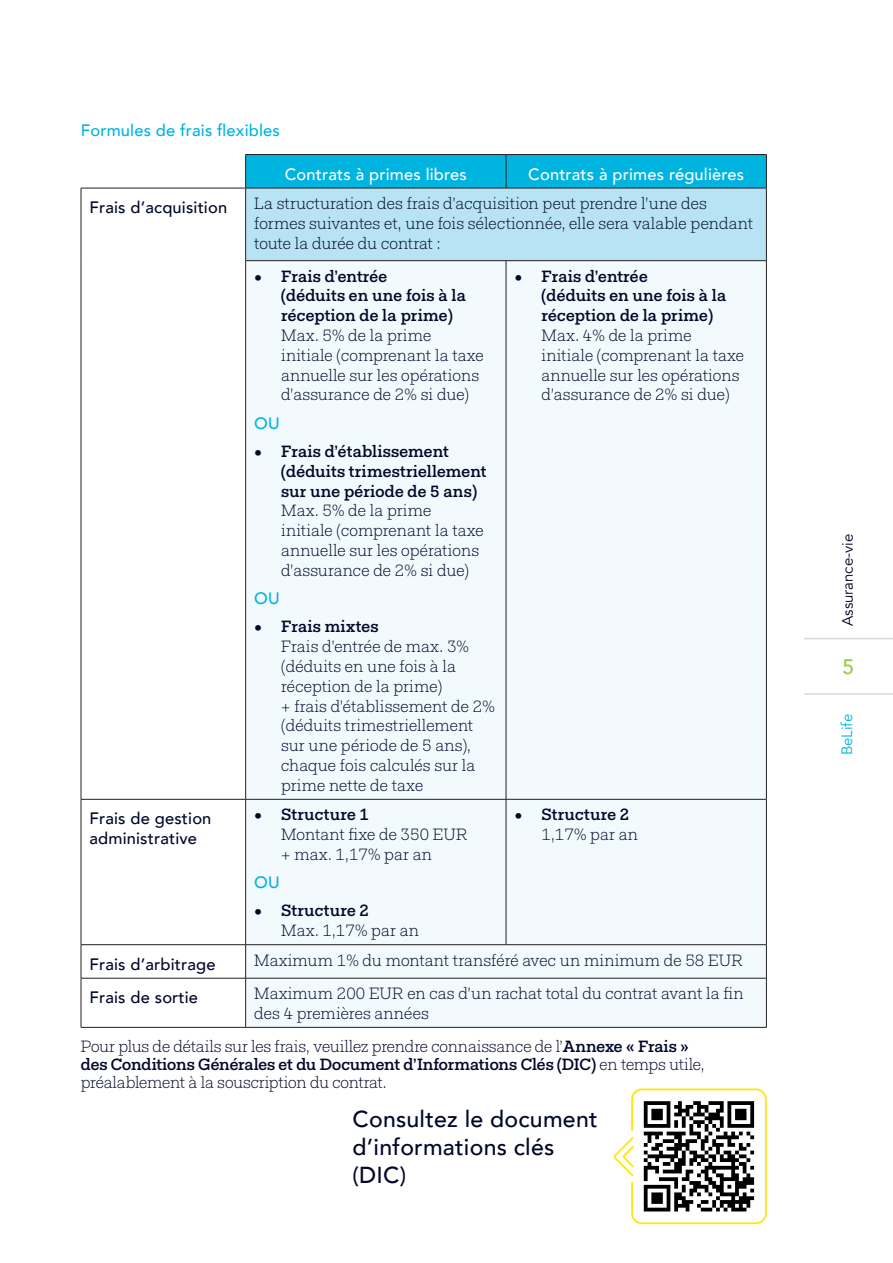
<style>
.page{position:relative;width:893px;height:1263px;background:#fff}
.page>*{position:absolute;margin:0;border:0;box-sizing:border-box;transform-origin:0 0}
.TITLE_1{font:500 23.1px/27.8px "Avenir";letter-spacing:.01em;color:#000829}
.t1{font:500 21px "Avenir";color:#9ecb3a}
.Small_copy{font:300 16.5px/19.8px "Fakt Slab Pro";color:#000829}
.TITLE_1-2{font:300 16.5px/19.8px "Fakt Slab Pro";letter-spacing:.005em;color:#000829}
.TITLE_1-3{font:500 16.5px/19.8px "Avenir";letter-spacing:.01em;color:#000829}
.TITLE_1-4{font:500 16.5px "Avenir";letter-spacing:.01em;color:#fff}
.Body{font:500 16.5px "Avenir";letter-spacing:.01em;color:#00b4e0}
.t2{font:500 16.5px/19.8px "Fakt Slab Pro";letter-spacing:.005em;color:#000829}
.TITLE_1-5{font:500 16.5px "Avenir";color:#00b4e0}
.t3{font:15px "Avenir";color:#000829}
.t4{font:15px "Avenir";color:#00b4e0}
.s1{font-weight:500}
.s2{font-weight:300}
</style>
<div class="page">
<hr style="left:804px;top:638px;width:89px;height:1px;background:#d8d9d7">
<hr style="left:804px;top:693px;width:89px;height:2px;background:#d8d9d7">
<div style="left:246px;top:155px;width:520px;height:33px;background:#00b4e0"></div>
<div style="left:246px;top:188px;width:520px;height:73px;background:#b7e3f4"></div>
<div style="left:246px;top:261px;width:520px;height:766px;background:#f2fafd"></div>
<hr style="left:245px;top:154px;width:261px;height:1px;background:#231f20">
<hr style="left:245px;top:155px;width:1px;height:33px;background:#231f20">
<hr style="left:506px;top:154px;width:261px;height:1px;background:#231f20">
<hr style="left:506px;top:155px;width:1px;height:33px;background:#231f20">
<hr style="left:766px;top:155px;width:1px;height:33px;background:#231f20">
<hr style="left:81px;top:188px;width:165px;height:1px;background:#231f20">
<hr style="left:81px;top:188px;width:1px;height:73px;background:#231f20">
<hr style="left:246px;top:188px;width:260px;height:1px;background:#231f20">
<hr style="left:245px;top:188px;width:1px;height:72px;background:#231f20">
<hr style="left:506px;top:188px;width:261px;height:1px;background:#231f20">
<hr style="left:766px;top:188px;width:1px;height:72px;background:#231f20">
<hr style="left:81px;top:261px;width:1px;height:538px;background:#231f20">
<hr style="left:245px;top:261px;width:1px;height:538px;background:#231f20">
<hr style="left:506px;top:261px;width:1px;height:538px;background:#231f20">
<hr style="left:766px;top:261px;width:1px;height:538px;background:#231f20">
<hr style="left:81px;top:799px;width:165px;height:1px;background:#231f20">
<hr style="left:81px;top:799px;width:1px;height:145px;background:#231f20">
<hr style="left:245px;top:799px;width:1px;height:145px;background:#231f20">
<hr style="left:506px;top:799px;width:1px;height:145px;background:#231f20">
<hr style="left:766px;top:799px;width:1px;height:145px;background:#231f20">
<hr style="left:81px;top:944px;width:165px;height:1px;background:#231f20">
<hr style="left:81px;top:945px;width:1px;height:33px;background:#231f20">
<hr style="left:246px;top:944px;width:260px;height:1px;background:#231f20">
<hr style="left:245px;top:945px;width:1px;height:33px;background:#231f20">
<hr style="left:506px;top:944px;width:261px;height:1px;background:#231f20">
<hr style="left:766px;top:945px;width:1px;height:33px;background:#231f20">
<hr style="left:81px;top:978px;width:165px;height:1px;background:#231f20">
<hr style="left:81px;top:978px;width:1px;height:49px;background:#231f20">
<hr style="left:246px;top:978px;width:260px;height:1px;background:#231f20">
<hr style="left:245px;top:978px;width:1px;height:49px;background:#231f20">
<hr style="left:506px;top:978px;width:261px;height:1px;background:#231f20">
<hr style="left:766px;top:978px;width:1px;height:49px;background:#231f20">
<hr style="left:81px;top:1027px;width:165px;height:1px;background:#231f20">
<hr style="left:246px;top:1027px;width:260px;height:1px;background:#231f20">
<hr style="left:506px;top:1027px;width:261px;height:1px;background:#231f20">
<hr style="left:245px;top:260px;width:261px;height:1px;background:#231f20">
<hr style="left:506px;top:260px;width:261px;height:1px;background:#231f20">
<hr style="left:246px;top:799px;width:260px;height:1px;background:#231f20">
<hr style="left:506px;top:799px;width:261px;height:1px;background:#231f20">
<div style="left:631px;top:1088px;width:136px;height:136px;border:2px solid #ffe709;border-radius:10px"></div>
<svg style="left:613px;top:1097px;width:142px;height:118px"></svg>
<p class="Body" style="left:81px;top:116px;width:201px">Formules de frais flexibles</p>
<p class="TITLE_1-4" style="left:285px;top:160px;width:183px">Contrats à primes libres</p>
<p class="TITLE_1-4" style="left:528px;top:160px;width:217px">Contrats à primes régulières</p>
<p class="TITLE_1-3" style="left:90px;top:197px;width:139px">Frais d’acquisition</p>
<p class="TITLE_1-2" style="left:254px;top:193px;width:500px">La structuration des frais d’acquisition peut prendre l’une des formes suivantes et, une fois sélectionnée, elle sera valable pendant toute la durée du contrat :</p>
<p class="Small_copy" style="left:281px;top:266px;width:204px;text-indent:-27px"><span class="s1">• Frais d’entrée<br>(déduits en une fois à la réception de la prime)<br></span>Max. 5% de la prime initiale (comprenant la taxe annuelle sur les opérations d’assurance de 2% si due)</p>
<p class="TITLE_1-5" style="left:254px;top:409px;width:27px">OU</p>
<p class="Small_copy" style="left:281px;top:441px;width:207px;text-indent:-27px"><span class="s1">• Frais d’établissement (déduits trimestriellement sur une période de 5 ans)<br></span>Max. 5% de la prime initiale (comprenant la taxe annuelle sur les opérations d’assurance de 2% si due)</p>
<p class="TITLE_1-5" style="left:254px;top:584px;width:27px">OU</p>
<p class="Small_copy" style="left:281px;top:617px;width:215px;text-indent:-27px"><span class="s1">• Frais mixtes<br></span>Frais d’entrée de max. 3% (déduits en une fois à la réception de la prime)<br>+ frais d’établissement de 2% (déduits trimestriellement sur une période de 5 ans), chaque fois calculés sur la prime nette de taxe</p>
<p class="Small_copy" style="left:541px;top:266px;width:204px;text-indent:-27px"><span class="s1">• Frais d’entrée<br>(déduits en une fois à la réception de la prime)<br></span>Max. 4% de la prime initiale (comprenant la taxe annuelle sur les opérations d’assurance de 2% si due)</p>
<p class="TITLE_1-3" style="left:90px;top:808px;width:123px">Frais de gestion administrative</p>
<p class="Small_copy" style="left:281px;top:804px;width:188px;text-indent:-27px"><span class="s1">• Structure 1<br></span>Montant fixe de 350 EUR + max. 1,17% par an</p>
<p class="TITLE_1-5" style="left:254px;top:868px;width:27px">OU</p>
<p class="Small_copy" style="left:281px;top:901px;width:139px;text-indent:-27px"><span class="s1">• Structure 2<br></span>Max. 1,17% par an</p>
<p class="t2" style="left:541px;top:804px;width:98px;text-indent:-27px">• Structure 2<br><span class="s2">1,17% par an</span></p>
<p class="TITLE_1-3" style="left:90px;top:953px;width:128px">Frais d’arbitrage</p>
<p class="TITLE_1-2" style="left:254px;top:950px;width:490px">Maximum 1% du montant transféré avec un minimum de 58 EUR</p>
<p class="TITLE_1-3" style="left:90px;top:987px;width:110px">Frais de sortie</p>
<p class="TITLE_1-2" style="left:254px;top:983px;width:491px">Maximum 200 EUR en cas d’un rachat total du contrat avant la fin des 4 premières années</p>
<p class="Small_copy" style="left:81px;top:1037px;width:625px;line-height:18px">Pour plus de détails sur les frais, veuillez prendre connaissance de l’<span class="s1">Annexe « Frais » des Conditions Générales et du Document d’Informations Clés (DIC)</span> en temps utile, préalablement à la souscription du contrat.</p>
<p class="TITLE_1" style="left:353px;top:1104px;width:246px">Consultez le document d’informations clés</p>
<p class="TITLE_1" style="left:353px;top:1159px;width:55px">(DIC)</p>
<p class="t3" style="left:839px;top:626px;width:94px;rotate:-90deg">Assurance-vie</p>
<p class="t1" style="left:842px;top:648px;width:13px">5</p>
<p class="t4" style="left:838px;top:755px;width:43px;rotate:-90deg">BeLife</p>
</div>
